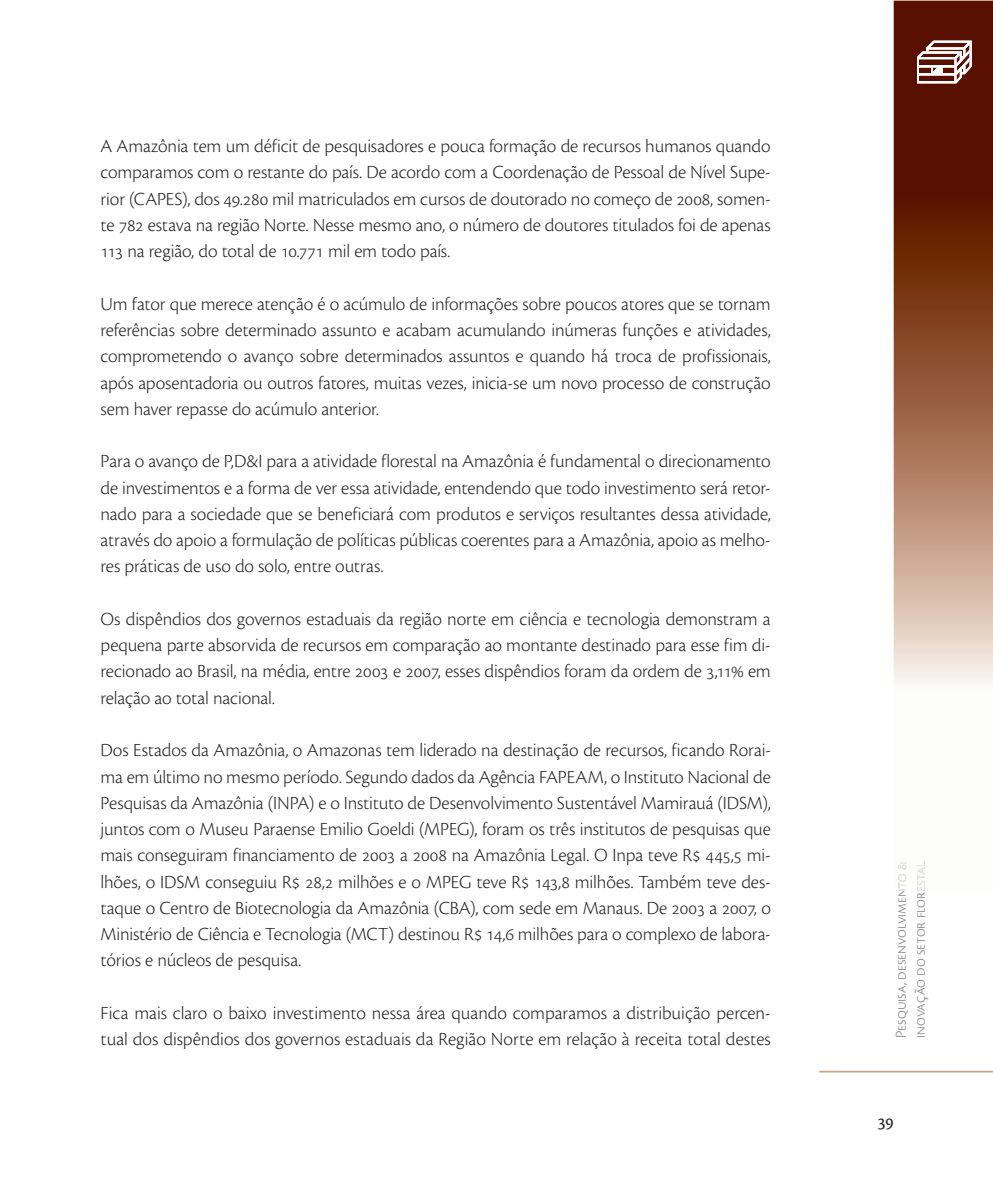
<style>
.page{position:relative;width:993px;height:1191px;background:#fff}
.page>*{position:absolute;margin:0;border:0;box-sizing:border-box;transform-origin:0 0}
.t1{font:300 19.25px/26.2px "Cronos Pro";letter-spacing:-.01em;color:#231f20;text-align:justify}
.t2{font:17.5px "Cronos Pro";color:#231f20}
.t3{font:300 15.75px/18.9px "Cronos Pro";letter-spacing:-.005em;color:#808285}
</style>
<div class="page">
<hr style="left:819px;top:1070px;width:173px;height:2px;background:#caa28c">
<svg style="left:893px;top:1px;width:99px;height:682px;background:#945d46"></svg>
<svg style="left:916px;top:41px;width:55px;height:42px"></svg>
<p class="t1" style="left:100px;top:133px;width:671px">A Amazônia tem um déficit de pesquisadores e pouca formação de recursos humanos quando comparamos com o restante do país. De acordo com a Coordenação de Pessoal de Nível Supe&shy;rior (CAPES), dos 49.280 mil matriculados em cursos de doutorado no começo de 2008, somen&shy;te 782 estava na região Norte. Nesse mesmo ano, o número de doutores titulados foi de apenas 113 na região, do total de 10.771 mil em todo país.</p>
<p class="t1" style="left:100px;top:290px;width:671px">Um fator que merece atenção é o acúmulo de informações sobre poucos atores que se tornam referências sobre determinado assunto e acabam acumulando inúmeras funções e atividades, comprometendo o avanço sobre determinados assuntos e quando há troca de profissionais, após aposentadoria ou outros fatores, muitas vezes, inicia-se um novo processo de construção sem haver repasse do acúmulo anterior.</p>
<p class="t1" style="left:100px;top:448px;width:671px">Para o avanço de P,D&amp;I para a atividade florestal na Amazônia é fundamental o direcionamento de investimentos e a forma de ver essa atividade, entendendo que todo investimento será retor&shy;nado para a sociedade que se beneficiará com produtos e serviços resultantes dessa atividade, através do apoio a formulação de políticas públicas coerentes para a Amazônia, apoio as melho&shy;res práticas de uso do solo, entre outras.</p>
<p class="t1" style="left:100px;top:605px;width:671px">Os dispêndios dos governos estaduais da região norte em ciência e tecnologia demonstram a pequena parte absorvida de recursos em comparação ao montante destinado para esse fim di&shy;recionado ao Brasil, na média, entre 2003 e 2007, esses dispêndios foram da ordem de 3,11% em relação ao total nacional.</p>
<p class="t1" style="left:100px;top:737px;width:671px">Dos Estados da Amazônia, o Amazonas tem liderado na destinação de recursos, ficando Rorai&shy;ma em último no mesmo período. Segundo dados da Agência FAPEAM, o Instituto Nacional de Pesquisas da Amazônia (INPA) e o Instituto de Desenvolvimento Sustentável Mamirauá (IDSM), juntos com o Museu Paraense Emilio Goeldi (MPEG), foram os três institutos de pesquisas que mais conseguiram financiamento de 2003 a 2008 na Amazônia Legal. O Inpa teve R$ 445,5 mi&shy;lhões, o IDSM conseguiu R$ 28,2 milhões e o MPEG teve R$ 143,8 milhões. Também teve des&shy;taque o Centro de Biotecnologia da Amazônia (CBA), com sede em Manaus. De 2003 a 2007, o Ministério de Ciência e Tecnologia (MCT) destinou R$ 14,6 milhões para o complexo de labora&shy;tórios e núcleos de pesquisa.</p>
<p class="t1" style="left:100px;top:999px;width:671px">Fica mais claro o baixo investimento nessa área quando comparamos a distribuição percen&shy;tual dos dispêndios dos governos estaduais da Região Norte em relação à receita total destes</p>
<p class="t3" style="left:891px;top:1038px;width:178px;rotate:-90deg">Pesquısa, desenvolvımento &amp; ınovação do setor florestal</p>
<p class="t2" style="left:877px;top:1114px;width:18px">39</p>
</div>
